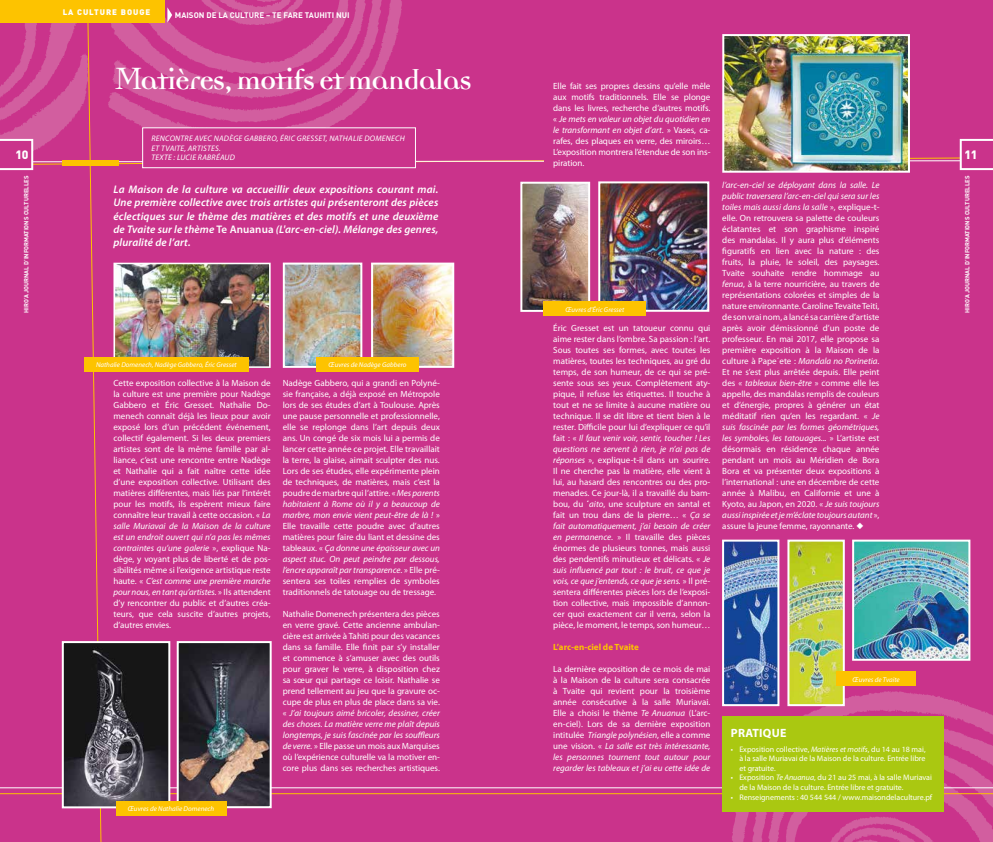
<style>
.page{position:relative;width:993px;height:842px;background:#fff}
.page>*{position:absolute;margin:0;border:0;box-sizing:border-box;transform-origin:0 0}
.t1{font:700 30px "Democratica";letter-spacing:-.04em;color:#fff}
.t2{font:700 12px "Myriad Pro";letter-spacing:.02em;color:#fff}
.t3{font:900 12px "DIN";color:#fff}
.t4{font:italic 600 11px/13.2px "Myriad Pro";letter-spacing:.01em;color:#fff;text-align:justify}
.t5{font:9px/11px "Myriad Pro";color:#fff;text-align:justify}
.t6{font:700 9px "Myriad Pro";color:#fdc300}
.t7{font:8px/9.6px "Myriad Pro";color:#fff;text-align:justify}
.t8{font:italic 8px/9.6px "Myriad Pro";letter-spacing:.03em;color:#fff}
.t9{font:700 8px "DIN";color:#fff}
.t10{font:900 8px "DIN";letter-spacing:.12em;color:#fff}
.t11{font:italic 7px "Myriad Pro";color:#fff}
.t12{font:700 6px "DIN";color:#fff}
.s1{font-weight:400;font-size:50px}
.s2{font-style:normal}
.s3{font-style:italic}
.s4{font-weight:700}
</style>
<div class="page">
<img style="left:0;top:0;width:992px;height:842px">
<div style="left:84px;top:358px;width:164px;height:14px;background:#fdc300"></div>
<div style="left:316px;top:358px;width:102px;height:14px;background:#fdc300"></div>
<div style="left:543px;top:302px;width:102px;height:14px;background:#fdc300"></div>
<div style="left:836px;top:672px;width:79px;height:14px;background:#fdc300"></div>
<div style="left:116px;top:801px;width:110px;height:14px;background:#fdc300"></div>
<h2 class="t3" style="left:15px;top:147px;width:14px">10</h2>
<p class="t12" style="left:22px;top:313px;width:139px;rotate:-90deg">HIRO’A JOURNAL D’INFORMATIONS CULTURELLES</p>
<p class="t10" style="left:63px;top:6px;width:89px">LA CULTURE BOUGE</p>
<p class="t9" style="left:175px;top:10px;width:12px">MAISON</p>
<p class="t9" style="left:206px;top:10px;width:30px">DELACULTURE</p>
<p class="t9" style="left:266px;top:10px;width:28px">– TE FARE</p>
<p class="t9" style="left:305px;top:10px;width:10px">TAUHITI</p>
<p class="t9" style="left:336px;top:10px;width:10px">NUI</p>
<h1 class="t1" style="left:113px;top:67px;width:360px"><span class="s1">M</span>atières, motifs et mandalas</h1>
<p class="t8" style="left:151px;top:134px;width:69px">Rencontre avec Nad</p>
<p class="t8" style="left:229px;top:134px;width:21px">ège Gabb</p>
<p class="t8" style="left:263px;top:134px;width:143px">ero, éric Gresset, Na thalie Domenech</p>
<p class="t8" style="left:151px;top:143px;width:84px">et Tva ite, artistes.<br>Texte : Lucie Rabréaud</p>
<p class="t4" style="left:113px;top:183px;width:326px">La Maison de la culture va accueillir deux expositions courant mai.<br>Une première collective avec trois artistes qui présenteront des pièces éclectiques sur le thème des matières et des motifs et une deuxième de Tvaite sur le thème <span class="s2">Te Anuanua</span> (L'arc-en-ciel). Mélange des genres, pluralité de l’art.</p>
<p class="t11" style="left:96px;top:361px;width:142px">Nathalie Domenech, Nadège Gabbero, éric Gresset</p>
<p class="t11" style="left:328px;top:361px;width:79px">Œuvres de Nadège Gabbero</p>
<p class="t5" style="left:113px;top:377px;width:159px">Cette exposition collective à la Maison de la culture est une première pour Nadège Gabbero et éric Gresset. Nathalie Do&shy;menech connaît déjà les lieux pour avoir exposé lors d’un précédent événement, collectif également. Si les deux premiers artistes sont de la même famille par al&shy;liance, c’est une rencontre entre Nadège et Nathalie qui a fait naître cette idée d’une exposition collective. Utilisant des matières différentes, mais liés par l’intérêt pour les motifs, ils espèrent mieux faire connaître leur travail à cette occasion. « <span class="s3">La salle Muriavai de la Maison de la culture est un endroit ouvert qui n’a pas les mêmes contraintes qu’une galerie</span> », explique Na&shy;dège, y voyant plus de liberté et de pos&shy;sibilités même si l’exigence artistique reste haute. « <span class="s3">C’est comme une première marche pour nous, en tant qu’artistes</span>. » Ils attendent d’y rencontrer du public et d’autres créa&shy;teurs, que cela suscite d’autres projets, d’autres envies.</p>
<p class="t5" style="left:282px;top:377px;width:159px">Nadège Gabbero, qui a grandi en Polyné&shy;sie française, a déjà exposé en Métropole lors de ses études d’art à Toulouse. Après une pause personnelle et professionnelle, elle se replonge dans l’art depuis deux ans. Un congé de six mois lui a permis de lancer cette année ce projet. Elle travaillait la terre, la glaise, aimait sculpter des nus.<br>Lors de ses études, elle expérimente plein de techniques, de matières, mais c’est la poudre de marbre qui l’attire. « <span class="s3">Mes parents habitaient à Rome où il y a beaucoup de marbre, mon envie vient peut-être de là !</span> » Elle travaille cette poudre avec d’autres matières pour faire du liant et dessine des tableaux. « <span class="s3">Ça donne une épaisseur avec un aspect stuc. On peut peindre par dessous, l’encre apparaît par transparence</span>. » Elle pré&shy;sentera ses toiles remplies de symboles traditionnels de tatouage ou de tressage.</p>
<p class="t5" style="left:282px;top:608px;width:159px">Nathalie Domenech présentera des pièces en verre gravé. Cette ancienne ambulan&shy;cière est arrivée à Tahiti pour des vacances dans sa famille. Elle finit par s’y installer et commence à s’amuser avec des outils pour graver le verre, à disposition chez sa sœur qui partage ce loisir. Nathalie se prend tellement au jeu que la gravure oc&shy;cupe de plus en plus de place dans sa vie. « <span class="s3">J’ai toujours aimé bricoler, dessiner, créer des choses. La matière verre me plaît depuis longtemps, je suis fascinée par les souffleurs de verre.</span> » Elle passe un mois aux Marquises où l’expérience culturelle va la motiver en&shy;core plus dans ses recherches artistiques.</p>
<p class="t11" style="left:128px;top:804px;width:88px">Œuvres de Nathalie Domenech</p>
<p class="t5" style="left:553px;top:80px;width:159px">Elle fait ses propres dessins qu’elle mêle aux motifs traditionnels. Elle se plonge dans les livres, recherche d’autres motifs. « <span class="s3">Je mets en valeur un objet du quotidien en le transformant en objet d’art</span>. » Vases, ca&shy;rafes, des plaques en verre, des miroirs… L’exposition montrera l’étendue de son ins&shy;piration.</p>
<p class="t11" style="left:565px;top:305px;width:60px">Œuvres d'éric Gresset</p>
<p class="t5" style="left:553px;top:322px;width:159px">éric Gresset est un tatoueur connu qui aime rester dans l’ombre. Sa passion : l’art.<br>Sous toutes ses formes, avec toutes les matières, toutes les techniques, au gré du temps, de son humeur, de ce qui se pré&shy;sente sous ses yeux. Complètement aty&shy;pique, il refuse les étiquettes. Il touche à tout et ne se limite à aucune matière ou technique. Il se dit libre et tient bien à le rester. Difficile pour lui d’expliquer ce qu’il fait : « <span class="s3">Il faut venir voir, sentir, toucher ! Les questions ne servent à rien, je n’ai pas de réponses</span> », explique-t-il dans un sourire.<br>Il ne cherche pas la matière, elle vient à lui, au hasard des rencontres ou des pro&shy;menades. Ce jour-là, il a travaillé du bam&shy;bou, du <span class="s4">΄</span><span class="s3">aito</span>, une sculpture en santal et fait un trou dans de la pierre… « <span class="s3">Ça se fait automatiquement, j’ai besoin de créer en permanence</span>. » Il travaille des pièces énormes de plusieurs tonnes, mais aussi des pendentifs minutieux et délicats. « <span class="s3">Je suis influencé par tout : le bruit, ce que je vois, ce que j’entends, ce que je sens.</span> » Il pré&shy;sentera différentes pièces lors de l’exposi&shy;tion collective, mais impossible d’annon&shy;cer quoi exactement car il verra, selon la pièce, le moment, le temps, son humeur…</p>
<p class="t6" style="left:553px;top:641px;width:87px">L’arc-en-ciel de Tvaite</p>
<p class="t5" style="left:553px;top:663px;width:159px">La dernière exposition de ce mois de mai à la Maison de la culture sera consacrée à Tvaite qui revient pour la troisième année consécutive à la salle Muriavai.<br>Elle a choisi le thème <span class="s3">Te Anuanua</span> (L’arc&shy;en-ciel). Lors de sa dernière exposition intitulée <span class="s3">Triangle polynésien</span>, elle a comme une vision. « <span class="s3">La salle est très intéressante, les personnes tournent tout autour pour regarder les tableaux et j’ai eu cette idée de</span></p>
<p class="t5" style="left:722px;top:179px;width:159px"><span class="s3">l’arc-en-ciel se déployant dans la salle. Le public traversera l’arc-en-ciel qui sera sur les toiles mais aussi dans la salle</span> », explique-t&shy;elle. On retrouvera sa palette de couleurs éclatantes et son graphisme inspiré des mandalas. Il y aura plus d’éléments figuratifs en lien avec la nature : des fruits, la pluie, le soleil, des paysages.<br>Tvaite souhaite rendre hommage au <span class="s3">fenua</span>, à la terre nourricière, au travers de représentations colorées et simples de la nature environnante. Caroline Tevaite Teiti, de son vrai nom, a lancé sa carrière d’artiste après avoir démissionné d’un poste de professeur. En mai 2017, elle propose sa première exposition à la Maison de la culture à Pape΄ete : <span class="s3">Mandala no Porinetia</span>.<br>Et ne s’est plus arrêtée depuis. Elle peint des « <span class="s3">tableaux bien-être</span> » comme elle les appelle, des mandalas remplis de couleurs et d’énergie, propres à générer un état méditatif rien qu’en les regardant. « <span class="s3">Je suis fascinée par les formes géométriques, les symboles, les tatouages...</span> » L’artiste est désormais en résidence chaque année pendant un mois au Méridien de Bora Bora et va présenter deux expositions à l’international : une en décembre de cette année à Malibu, en Californie et une à Kyoto, au Japon, en 2020. « <span class="s3">Je suis toujours aussi inspirée et je m’éclate toujours autant</span> », assure la jeune femme, rayonnante. ◆</p>
<p class="t11" style="left:852px;top:675px;width:49px">œuvres de Tvaite</p>
<h2 class="t2" style="left:730px;top:725px;width:56px">Pratique</h2>
<p class="t7" style="left:739px;top:744px;width:188px;text-indent:-9px">• Exposition collective, <span class="s3">Matières et motifs</span>, du 14 au 18 mai, à la salle Muriavai de la Maison de la culture. Entrée libre et gratuite.</p>
<p class="t7" style="left:739px;top:773px;width:194px;text-indent:-9px">• Exposition <span class="s3">Te Anuanua</span>, du 21 au 25 mai, à la salle Muriavai de la Maison de la culture. Entrée libre et gratuite.</p>
<p class="t7" style="left:730px;top:792px;width:203px">• Renseignements : 40 544 544 / www.maisondelaculture.pf</p>
<h2 class="t3" style="left:964px;top:147px;width:14px">11</h2>
<p class="t12" style="left:963px;top:313px;width:139px;rotate:-90deg">HIRO’A JOURNAL D’INFORMATIONS CULTURELLES</p>
</div>
